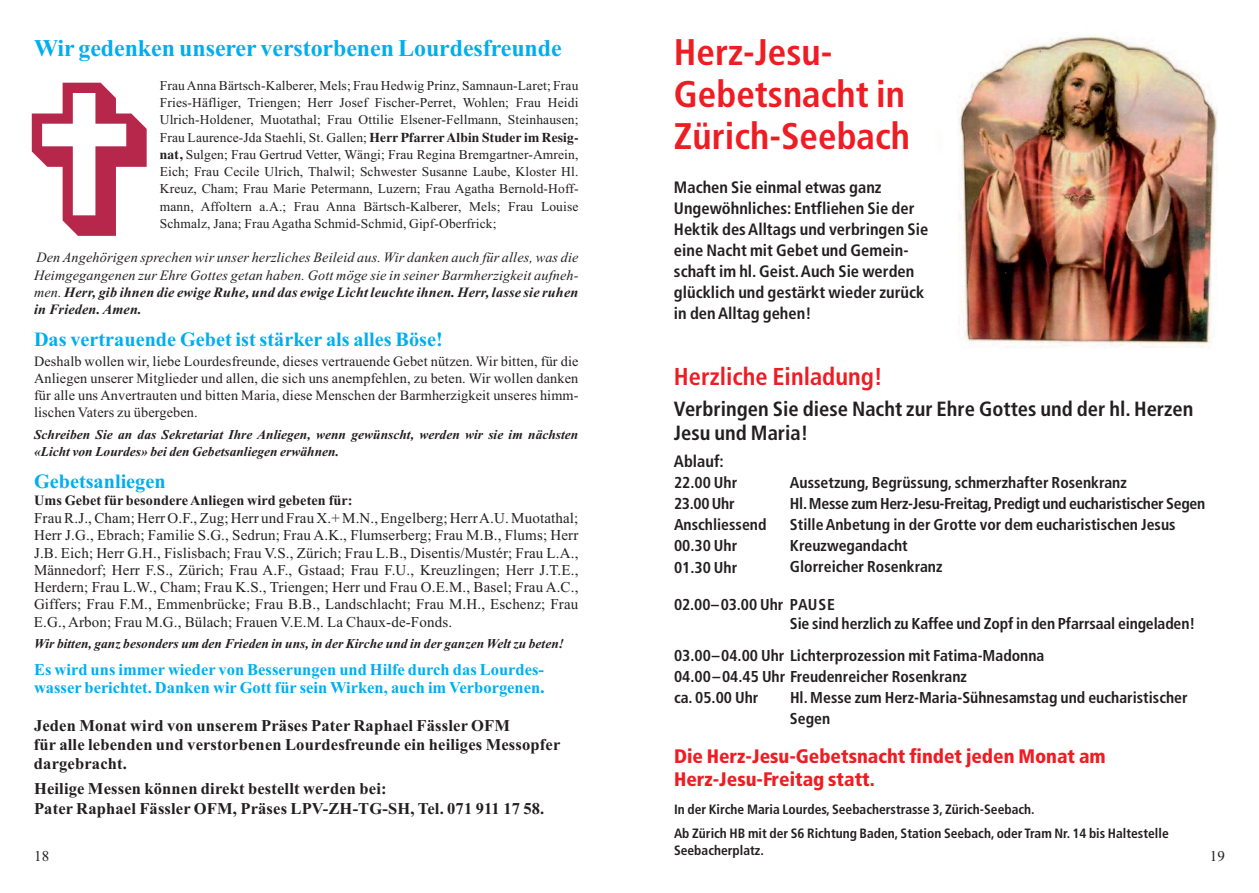
<style>
.page{position:relative;width:1259px;height:893px;background:#fff}
.page>*{position:absolute;margin:0;border:0;box-sizing:border-box;transform-origin:0 0}
.t1{font:700 240px "Menlo";color:#b6274b}
.t2{font:700 condensed 37.05px/42px "Frutiger";color:#ee1d23}
.t3{font:700 condensed 24.45px "Frutiger";color:#ee1d23}
.t4{font:700 24px "Times New Roman";letter-spacing:-.005em;color:#00aeef}
.t5{font:700 condensed 20.55px/24.8px "Frutiger";color:#231f20}
.t6{font:700 20.25px "Times New Roman";color:#00aeef}
.t7{font:900 condensed 19.5px/23.4px "Frutiger";color:#ee1d23}
.t8{font:700 16.5px/18.8px "Times New Roman";letter-spacing:.01em;color:#231f20}
.t9{font:700 condensed 16.5px/21px "Frutiger";color:#231f20}
.t10{font:700 16.5px/18px "Times New Roman";color:#00aeef}
.t11{font:700 condensed 15.75px/21px "Frutiger";color:#231f20}
.t12{font:700 condensed 15.75px "Frutiger";letter-spacing:-.02em;color:#231f20}
.t13{font:15px/17.2px "Times New Roman";letter-spacing:.01em;color:#231f20;text-align:justify}
.t14{font:14.25px/17.2px "Times New Roman";letter-spacing:.01em;color:#231f20;text-align:justify}
.t15{font:italic 14.25px/17.2px "Times New Roman";letter-spacing:.01em;color:#231f20;text-align:justify}
.t16{font:700 14.25px "Times New Roman";letter-spacing:.005em;color:#231f20}
.t17{font:13.5px/17.2px "Times New Roman";letter-spacing:.01em;color:#231f20;text-align:justify}
.t18{font:italic 700 13.5px/17.2px "Times New Roman";color:#231f20}
.t19{font:700 condensed 13.5px/24.8px "Frutiger";color:#231f20}
.s1{font-family:"Times";font-weight:700}
.s2{font-weight:700}
.s3{font-size:18.75px}
</style>
<div class="page">
<img style="left:957px;top:35px;width:261px;height:314px">
<h2 class="t2" style="left:674px;top:34px;width:238px">Herz-Jesu-<br>Gebetsnacht in<br>Zürich-Seebach</h2>
<p class="t9" style="left:674px;top:178px;width:256px">Machen Sie einmal etwas ganz<br>Ungewöhnliches: Entfliehen Sie der<br>Hektik desAlltags und verbringen Sie eine Nacht mit Gebet und Gemein&shy;schaft im hl. Geist.Auch Sie werden glücklich und gestärkt wieder zurück in denAlltag gehen!</p>
<h3 class="t4" style="left:34px;top:33px;width:529px">Wir gedenken unserer verstorbenen Lourdesfreunde</h3>
<p class="t17" style="left:160px;top:76px;width:420px">FrauAnna Bärtsch-Kalberer, Mels; Frau Hedwig Prinz, Samnaun-Laret; Frau Fries-Häfliger, Triengen; Herr Josef Fischer-Perret, Wohlen; Frau Heidi Ulrich-Holdener, Muotathal; Frau Ottilie Elsener-Fellmann, Steinhausen; Frau Laurence-Jda Staehli, St. Gallen; <span class="s1">Herr PfarrerAlbin Studer im Resig&shy;nat,</span> Sulgen; Frau Gertrud Vetter, Wängi; Frau Regina Bremgartner-Amrein, Eich; Frau Cecile Ulrich, Thalwil; Schwester Susanne Laube, Kloster Hl.<br>Kreuz, Cham; Frau Marie Petermann, Luzern; Frau Agatha Bernold-Hoff&shy;mann, Affoltern a.A.; Frau Anna Bärtsch-Kalberer, Mels; Frau Louise Schmalz, Jana; Frau Agatha Schmid-Schmid, Gipf-Oberfrick;</p>
<p class="t15" style="left:34px;top:249px;width:546px">Den Angehörigen sprechen wir unser herzliches Beileid aus. Wir danken auch für alles, was die Heimgegangenen zur Ehre Gottes getan haben. Gott möge sie in seiner Barmherzigkeit aufneh&shy;men. <span class="s2">Herr, gib ihnen die ewige Ruhe, und das ewige Licht leuchte ihnen. Herr, lasse sie ruhen in Frieden. Amen.</span></p>
<h3 class="t6" style="left:34px;top:327px;width:410px">Das vertrauende Gebet ist stärker als alles Böse!</h3>
<p class="t14" style="left:34px;top:352px;width:546px">Deshalb wollen wir, liebe Lourdesfreunde, dieses vertrauende Gebet nützen. Wir bitten, für die Anliegen unserer Mitglieder und allen, die sich uns anempfehlen, zu beten. Wir wollen danken für alle uns Anvertrauten und bitten Maria, diese Menschen der Barmherzigkeit unseres himm&shy;lischen Vaters zu übergeben.</p>
<p class="t18" style="left:34px;top:426px;width:546px">Schreiben Sie an das Sekretariat Ihre Anliegen, wenn gewünscht, werden wir sie im nächsten «Licht von Lourdes» bei den Gebetsanliegen erwähnen.</p>
<h3 class="t6" style="left:34px;top:469px;width:133px">Gebetsanliegen</h3>
<p class="t16" style="left:34px;top:492px;width:320px">Ums Gebet für besondereAnliegen wird gebeten für:</p>
<p class="t13" style="left:34px;top:509px;width:546px">FrauR.J.,Cham; Herr O.F., Zug; Herr und Frau X.+ M.N., Engelberg; HerrA.U. Muotathal; Herr J.G., Ebrach; Familie S.G., Sedrun; Frau A.K., Flumserberg; Frau M.B., Flums; Herr J.B. Eich; Herr G.H., Fislisbach; Frau V.S., Zürich; Frau L.B., Disentis/Mustér; Frau L.A., Männedorf; Herr F.S., Zürich; Frau A.F., Gstaad; Frau F.U., Kreuzlingen; Herr J.T.E., Herdern; Frau L.W., Cham; Frau K.S., Triengen; Herr und Frau O.E.M., Basel; Frau A.C., Giffers; Frau F.M., Emmenbrücke; Frau B.B., Landschlacht; Frau M.H., Eschenz; Frau E.G., Arbon; Frau M.G., Bülach; Frauen V.E.M. La Chaux-de-Fonds.</p>
<p class="t18" style="left:34px;top:635px;width:531px">Wir bitten, ganz besonders um den Frieden in uns, in der Kirche und in der ganzen Welt zu beten!</p>
<p class="t10" style="left:34px;top:660px;width:512px">Es wird uns immer wieder von Besserungen und Hilfe durch das Lourdes&shy;wasser berichtet. Danken wir Gott für sein Wirken, auch im Verborgenen<span class="s3">.</span></p>
<h1 class="t1" style="left:17px;top:13px;width:146px">✞</h1>
<h3 class="t3" style="left:674px;top:367px;width:210px">Herzliche Einladung!</h3>
<h3 class="t5" style="left:674px;top:398px;width:521px">Verbringen Sie diese Nacht zur Ehre Gottes und der hl. Herzen<br>Jesu und Maria!</h3>
<p class="t9" style="left:674px;top:453px;width:51px">Ablauf:</p>
<p class="t11" style="left:674px;top:474px;width:65px">22.00 Uhr</p>
<p class="t11" style="left:790px;top:474px;width:338px">Aussetzung, Begrüssung, schmerzhafter Rosenkranz</p>
<p class="t11" style="left:674px;top:495px;width:62px">23.00 Uhr</p>
<p class="t12" style="left:790px;top:498px;width:417px">Hl.Messe zum Herz-Jesu-Freitag,Predigt und eucharistischer Segen</p>
<p class="t11" style="left:674px;top:516px;width:94px">Anschliessend</p>
<p class="t11" style="left:790px;top:516px;width:387px">StilleAnbetung in der Grotte vor dem eucharistischen Jesus</p>
<p class="t11" style="left:674px;top:537px;width:65px">00.30 Uhr</p>
<p class="t11" style="left:790px;top:537px;width:119px">Kreuzwegandacht</p>
<p class="t11" style="left:674px;top:558px;width:65px">01.30 Uhr</p>
<p class="t11" style="left:790px;top:558px;width:154px">Glorreicher Rosenkranz</p>
<p class="t11" style="left:790px;top:597px;width:407px;line-height:18.9px;text-indent:-116px">02.00–03.00 Uhr PAUSE<br>Sie sind herzlich zu Kaffee und Zopf in den Pfarrsaal eingeladen!</p>
<p class="t11" style="left:674px;top:646px;width:372px">03.00–04.00 Uhr Lichterprozession mit Fatima-Madonna<br>04.00–04.45 Uhr Freudenreicher Rosenkranz<br>ca. 05.00 Uhr</p>
<p class="t11" style="left:790px;top:688px;width:399px">Hl. Messe zum Herz-Maria-Sühnesamstag und eucharistischer<br>Segen</p>
<h3 class="t7" style="left:674px;top:746px;width:433px">Die Herz-Jesu-Gebetsnacht findet jeden Monat am<br>Herz-Jesu-Freitag statt.</h3>
<p class="t19" style="left:674px;top:798px;width:496px">In der Kirche Maria Lourdes, Seebacherstrasse 3, Zürich-Seebach.<br>Ab Zürich HB mit der S6 Richtung Baden, Station Seebach, oder Tram Nr. 14 bis Haltestelle</p>
<p class="t19" style="left:674px;top:839px;width:91px">Seebacherplatz.</p>
<p class="t8" style="left:34px;top:716px;width:528px">Jeden Monat wird von unserem Präses Pater Raphael Fässler OFM<br>für alle lebenden und verstorbenen Lourdesfreunde ein heiliges Messopfer dargebracht.</p>
<p class="t8" style="left:34px;top:779px;width:512px;line-height:19.5px">Heilige Messen können direkt bestellt werden bei:<br>Pater Raphael Fässler OFM, Präses LPV-ZH-TG-SH, Tel. 071 911 17 58.</p>
<p class="t13" style="left:34px;top:847px;width:17px">18</p>
<p class="t13" style="left:1209px;top:847px;width:17px">19</p>
</div>
